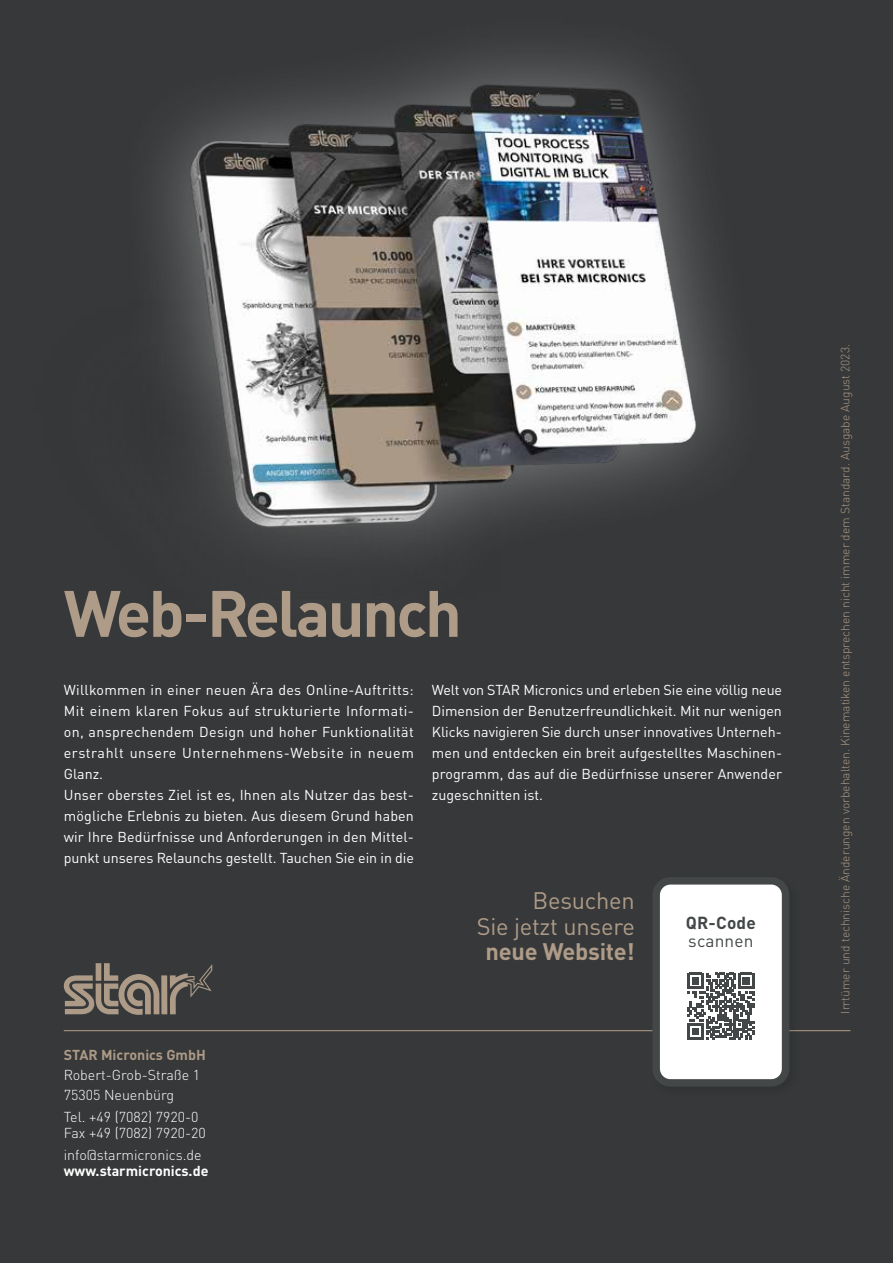
<style>
.page{position:relative;width:893px;height:1263px;background:#363839}
.page>*{position:absolute;margin:0;border:0;box-sizing:border-box;transform-origin:0 0}
.t1{font:700 64.5px "DIN Pro";letter-spacing:-.04em;color:#ae9b88}
.t2{font:23.55px/25.5px "DIN Pro";letter-spacing:-.01em;color:#ae9b88;text-align:right}
.t3{font:700 23.55px "DIN Pro";letter-spacing:-.01em;color:#ae9b88}
.t4{font:700 17.25px "DIN";letter-spacing:.01em;color:#434748}
.t5{font:17.25px "DIN";letter-spacing:.01em;color:#434748}
.t6{font:14.25px/21px "DIN Pro";letter-spacing:.01em;color:#fff}
.t7{font:300 14.25px/20px "DIN Pro";color:#fff}
.t8{font:700 14.25px "DIN Pro";color:#fff}
.t9{font:700 14.25px "DIN Pro";color:#ad9a87}
.t10{font:300 12px "DIN Pro";color:#ad9a87}
</style>
<div class="page">
<svg style="left:64px;top:963px;width:149px;height:52px"></svg>
<hr style="left:64px;top:1030px;width:786px;height:1px;background:#ad9a87">
<img style="left:157px;top:68px;width:569px;height:484px">
<div style="left:649px;top:874px;width:152px;height:224px;background:#353738"></div>
<div style="left:656px;top:881px;width:130px;height:202px;background:#fff;border-radius:14px"></div>
<div style="left:652px;top:877px;width:137px;height:210px;border:8px solid #434748;border-radius:14px"></div>
<svg style="left:687px;top:973px;width:67px;height:67px"></svg>
<h1 class="t1" style="left:64px;top:560px;width:400px">Web-Relaunch</h1>
<p class="t6" style="left:64px;top:678px;width:352px">Willkommen in einer neuen Ära des Online-Auftritts:<br>Mit einem klaren Fokus auf strukturierte Informati&shy;on, ansprechendem Design und hoher Funktionalität erstrahlt unsere Unternehmens-Website in neuem Glanz.<br>Unser oberstes Ziel ist es, Ihnen als Nutzer das best&shy;mögliche Erlebnis zu bieten. Aus diesem Grund haben wir Ihre Bedürfnisse und Anforderungen in den Mittel&shy;punkt unseres Relaunchs gestellt. Tauchen Sie ein in die</p>
<p class="t6" style="left:432px;top:678px;width:352px;text-align:justify">Welt von STAR Micronics und erleben Sie eine völlig neue Dimension der Benutzerfreundlichkeit. Mit nur wenigen Klicks navigieren Sie durch unser innovatives Unterneh&shy;men und entdecken ein breit aufgestelltes Maschinen&shy;programm, das auf die Bedürfnisse unserer Anwender zugeschnitten ist.</p>
<p class="t9" style="left:64px;top:1043px;width:144px">STAR Micronics GmbH</p>
<p class="t7" style="left:64px;top:1064px;width:138px">Robert-Grob-Straße 1<br>75305 Neuenbürg</p>
<p class="t7" style="left:64px;top:1107px;width:144px;line-height:16.5px">Tel. +49 (7082) 7920-0<br>Fax +49 (7082) 7920-20</p>
<p class="t7" style="left:64px;top:1143px;width:139px">info@starmicronics.de</p>
<p class="t8" style="left:64px;top:1159px;width:146px">www.starmicronics.de</p>
<h2 class="t2" style="left:477px;top:886px;width:160px">Besuchen<br>Sie jetzt unsere</h2>
<h2 class="t3" style="left:485px;top:932px;width:151px">neue Website!</h2>
<p class="t4" style="left:686px;top:912px;width:71px">QR-Code</p>
<p class="t5" style="left:688px;top:930px;width:67px">scannen</p>
<p class="t10" style="left:836px;top:1014px;width:671px;rotate:-90deg">Irrtümer und technische Änderungen vorbehalten. Kinematiken entsprechen nicht immer dem Standard. Ausgabe August 2023.</p>
</div>
